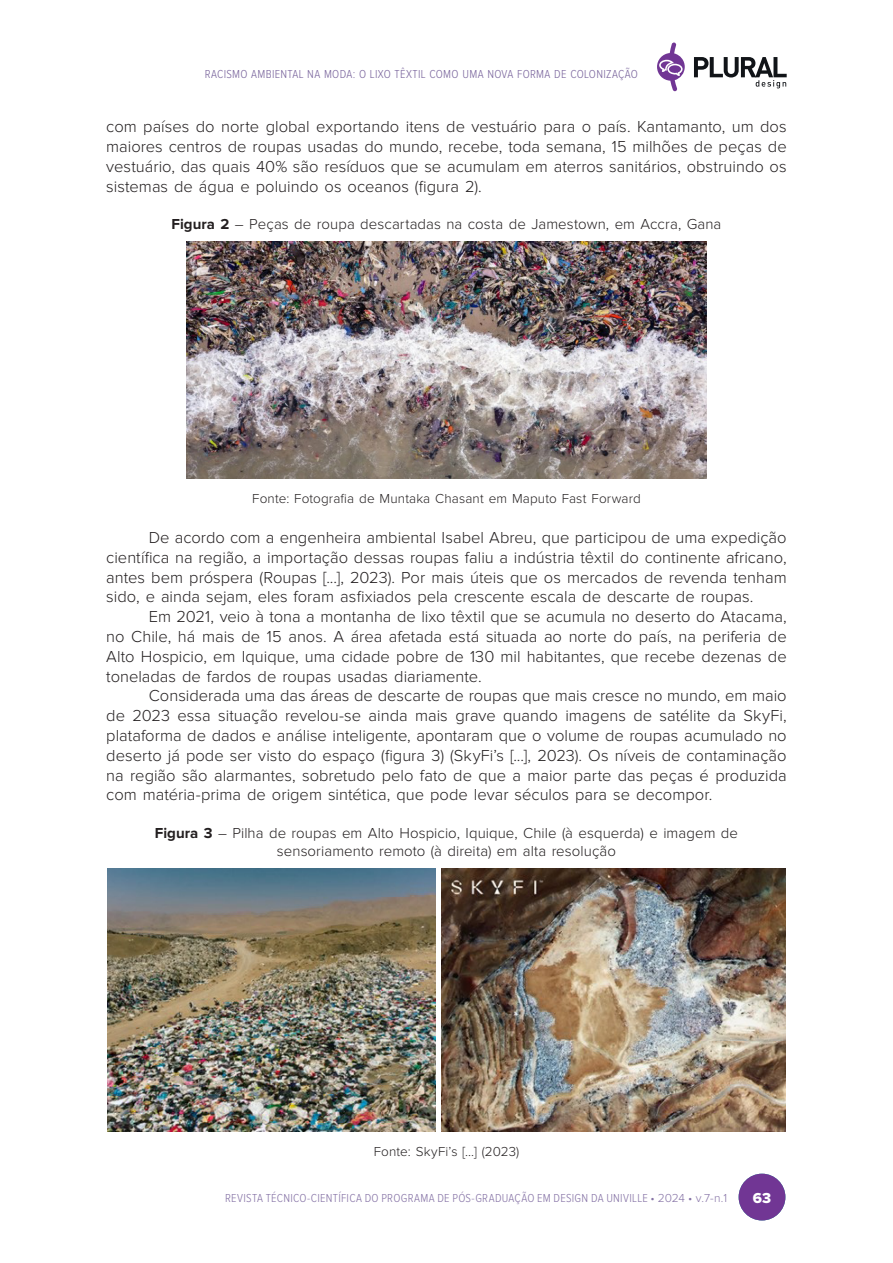
<style>
.page{position:relative;width:893px;height:1263px;background:#fff}
.page>*{position:absolute;margin:0;border:0;box-sizing:border-box;transform-origin:0 0}
._01_corpo_de_texto{font:300 16.5px/19.8px "Proxima Nova";color:#231f20;text-align:justify}
._06_legenda_cima{font:300 15px/18px "Proxima Nova";letter-spacing:.005em;color:#231f20;text-align:center}
.t1{font:15px "Proxima Nova Extrabld";color:#fff}
._07_fonte_abaixo{font:300 13.5px "Proxima Nova";letter-spacing:.01em;color:#231f20}
.t2{font:300 12px "Proxima Nova Cond";letter-spacing:.025em;color:#8572a5}
.t3{font:300 12px "Proxima Nova Cond";letter-spacing:.025em;color:#79649c}
.s1{font-weight:700}
.s2{font-family:"Proxima Nova"}
</style>
<div class="page">
<div style="left:739px;top:1174px;width:46px;height:46px;background:#713694;border-radius:50%"></div>
<svg style="left:694px;top:57px;width:93px;height:31px"></svg>
<svg style="left:657px;top:42px;width:28px;height:49px"></svg>
<img style="left:186px;top:241px;width:521px;height:238px">
<img style="left:107px;top:869px;width:329px;height:263px">
<img style="left:442px;top:868px;width:344px;height:264px">
<p class="t3" style="left:205px;top:68px;width:435px">RACISMO AMBIENTAL NA MODA: O LIXO TÊXTIL COMO UMA NOVA FORMA DE COLONIZAÇÃO</p>
<p class="_01_corpo_de_texto" style="left:106px;top:117px;width:682px">com países do norte global exportando itens de vestuário para o país. Kantamanto, um dos maiores centros de roupas usadas do mundo, recebe, toda semana, 15 milhões de peças de vestuário, das quais 40% são resíduos que se acumulam em aterros sanitários, obstruindo os sistemas de água e poluindo os oceanos (figura 2).</p>
<p class="_06_legenda_cima" style="left:172px;top:216px;width:551px"><span class="s1">Figura 2</span> – Peças de roupa descartadas na costa de Jamestown, em Accra, Gana</p>
<p class="_07_fonte_abaixo" style="left:252px;top:493px;width:390px">Fonte: Fotografia de Muntaka Chasant em Maputo Fast Forward</p>
<p class="_01_corpo_de_texto" style="left:106px;top:528px;width:682px;text-indent:43px">De acordo com a engenheira ambiental Isabel Abreu, que participou de uma expedição científica na região, a importação dessas roupas faliu a indústria têxtil do continente africano, antes bem próspera (Roupas [...], 2023). Por mais úteis que os mercados de revenda tenham sido, e ainda sejam, eles foram asfixiados pela crescente escala de descarte de roupas.</p>
<p class="_01_corpo_de_texto" style="left:106px;top:607px;width:682px;text-indent:43px">Em 2021, veio à tona a montanha de lixo têxtil que se acumula no deserto do Atacama, no Chile, há mais de 15 anos. A área afetada está situada ao norte do país, na periferia de Alto Hospicio, em Iquique, uma cidade pobre de 130 mil habitantes, que recebe dezenas de toneladas de fardos de roupas usadas diariamente.</p>
<p class="_01_corpo_de_texto" style="left:106px;top:687px;width:682px;text-indent:43px">Considerada uma das áreas de descarte de roupas que mais cresce no mundo, em maio de 2023 essa situação revelou-se ainda mais grave quando imagens de satélite da SkyFi, plataforma de dados e análise inteligente, apontaram que o volume de roupas acumulado no deserto já pode ser visto do espaço (figura 3) (SkyFi’s [...], 2023). Os níveis de contaminação na região são alarmantes, sobretudo pelo fato de que a maior parte das peças é produzida com matéria-prima de origem sintética, que pode levar séculos para se decompor.</p>
<p class="_06_legenda_cima" style="left:155px;top:825px;width:585px"><span class="s1">Figura 3</span> – Pilha de roupas em Alto Hospicio, Iquique, Chile (à esquerda) e imagem de sensoriamento remoto (à direita) em alta resolução</p>
<p class="_07_fonte_abaixo" style="left:374px;top:1146px;width:147px">Fonte: SkyFi’s [...] (2023)</p>
<p class="t2" style="left:225px;top:1192px;width:503px">REVISTA TÉCNICO-CIENTÍFICA DO PROGRAMA DE PÓS-GRADUAÇÃO EM DESIGN DA UNIVILLE • <span class="s2">2024 • v.7-n.1</span></p>
<p class="t1" style="left:753px;top:1191px;width:20px">63</p>
</div>
